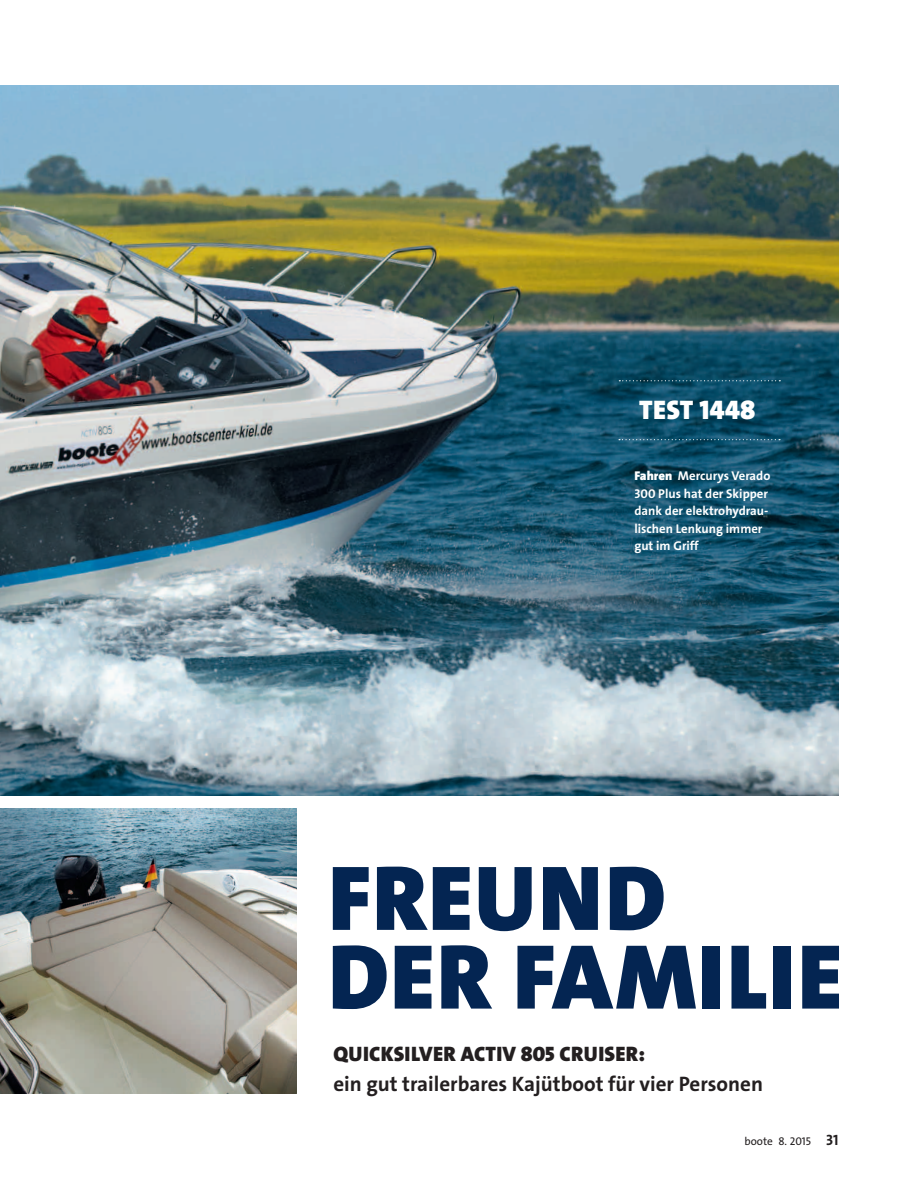
<style>
.page{position:relative;width:915px;height:1191px;background:#fff}
.page>*{position:absolute;margin:0;border:0;box-sizing:border-box;transform-origin:0 0}
.t1{font:900 93px/78.8px "The Sans LP9";letter-spacing:.02em;color:#042552}
.t2{font:900 27px "The Sans LP9";color:#fff}
.t3{font:21px "The Sans LP7 Bld";color:#231f20}
.t4{font:900 21px "The Sans LP9";letter-spacing:.015em;color:#231f20}
.t5{font:12.75px/17.5px "The Sans LP7 Bld";color:#fff}
.t6{font:11.25px "The Sans LP5 Plain";color:#231f20}
.s1{font-family:"The Sans LP9";font-weight:900}
.s2{font-family:"The Sans LP7 Bld";font-size:15px}
</style>
<div class="page">
<img style="left:0;top:85px;width:838px;height:710px">
<svg style="left:619px;top:380px;width:161px;height:1px"></svg>
<svg style="left:618px;top:439px;width:161px;height:1px"></svg>
<img style="left:0;top:808px;width:297px;height:285px">
<h2 class="t2" style="left:639px;top:393px;width:117px">TEST 1448</h2>
<p class="t5" style="left:634px;top:467px;width:137px"><span class="s1">FAHREN</span> Mercurys Verado<br>300 Plus hat der Skipper dank der elektrohydrau&shy;lischen Lenkung immer gut im Griff</p>
<h1 class="t1" style="left:328px;top:859px;width:515px">FREUND<br>DER FAMILIE</h1>
<h3 class="t4" style="left:333px;top:1040px;width:313px">QUICKSILVER ACTIV 805 CRUISER:</h3>
<h3 class="t3" style="left:333px;top:1070px;width:431px">ein gut trailerbares Kajütboot für vier Personen</h3>
<p class="t6" style="left:744px;top:1134px;width:95px">boote 8. 2015 <span class="s2">31</span></p>
</div>
